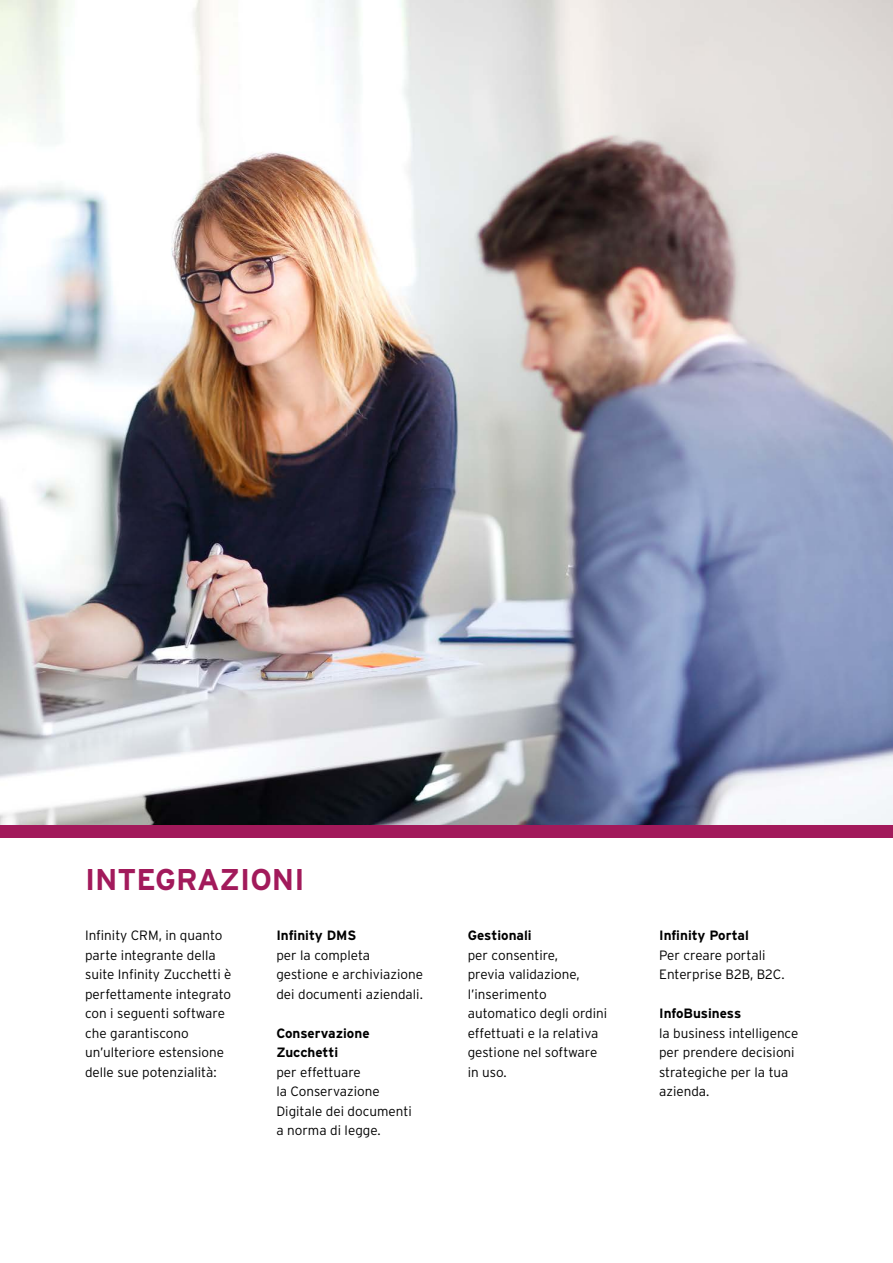
<style>
.page{position:relative;width:893px;height:1263px;background:#fff}
.page>*{position:absolute;margin:0;border:0;box-sizing:border-box;transform-origin:0 0}
.t1{font:700 30px "Interstate";color:#a21a5b}
.t2{font:300 13.5px/19.5px "Interstate";color:#000}
.t3{font:700 13.5px/19.5px "Interstate";color:#000}
</style>
<div class="page">
<img style="left:0;top:0;width:893px;height:825px">
<div style="left:0;top:825px;width:893px;height:13px;background:#a21a5b"></div>
<h1 class="t1" style="left:85px;top:863px;width:221px">INTEGRAZIONI</h1>
<p class="t2" style="left:85px;top:926px;width:148px">Infinity CRM, in quanto parte integrante della suite Infinity Zucchetti è perfettamente integrato con i seguenti software che garantiscono un’ulteriore estensione delle sue potenzialità:</p>
<p class="t3" style="left:276px;top:926px;width:82px">Infinity DMS</p>
<p class="t2" style="left:276px;top:945px;width:148px">per la completa gestione e archiviazione dei documenti aziendali.</p>
<p class="t3" style="left:276px;top:1023px;width:95px">Conservazione<br>Zucchetti</p>
<p class="t2" style="left:276px;top:1062px;width:137px">per effettuare<br>la Conservazione<br>Digitale dei documenti a norma di legge.</p>
<p class="t3" style="left:468px;top:926px;width:65px">Gestionali</p>
<p class="t2" style="left:468px;top:945px;width:141px">per consentire,<br>previa validazione, l’inserimento automatico degli ordini effettuati e la relativa gestione nel software in uso.</p>
<p class="t3" style="left:659px;top:926px;width:91px">Infinity Portal</p>
<p class="t2" style="left:659px;top:945px;width:127px">Per creare portali<br>Enterprise B2B, B2C.</p>
<p class="t3" style="left:659px;top:1004px;width:84px">InfoBusiness</p>
<p class="t2" style="left:659px;top:1023px;width:141px">la business intelligence per prendere decisioni strategiche per la tua azienda.</p>
</div>
